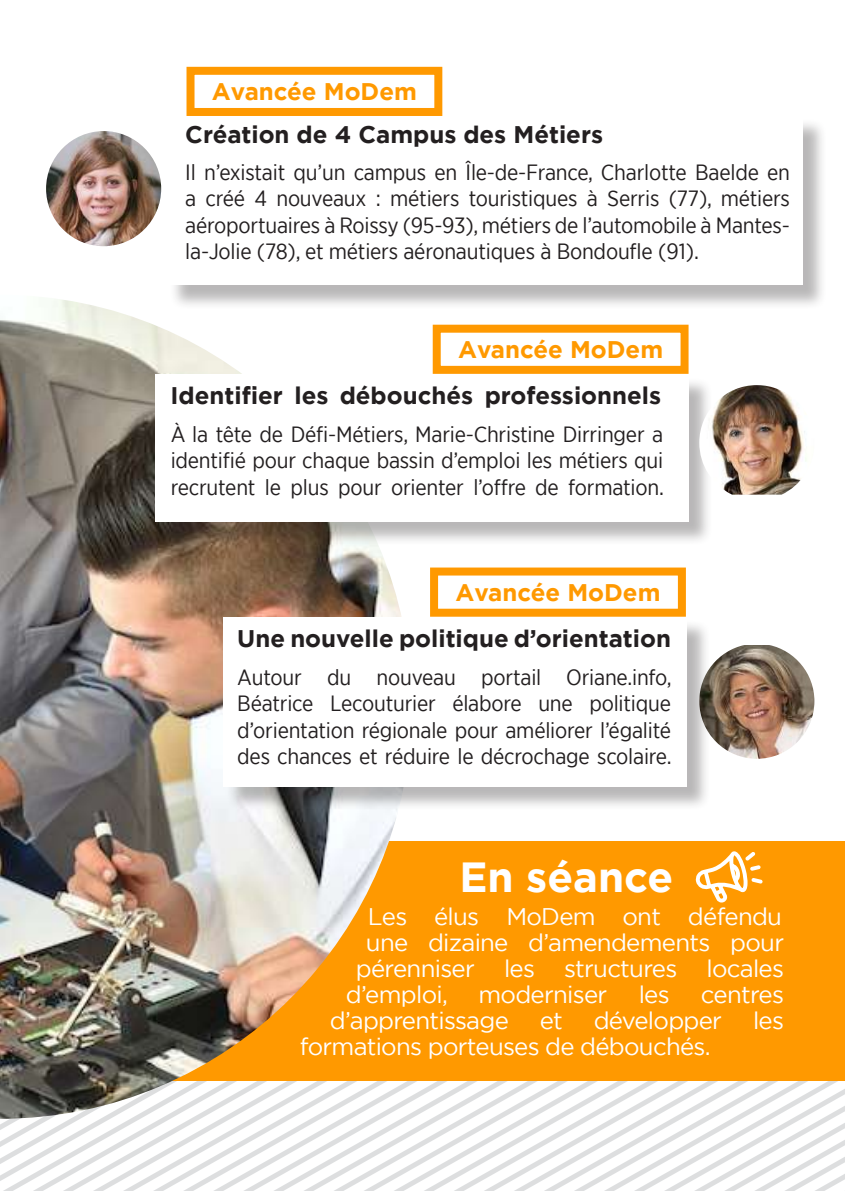
<style>
.page{position:relative;width:845px;height:1191px;background:#fff}
.page>*{position:absolute;margin:0;border:0;box-sizing:border-box;transform-origin:0 0}
.t1{font:700 42px "Gotham";color:#fff}
.t2{font:24px "Gotham";letter-spacing:-.03em;color:#fff}
.t3{font:700 24px "Gotham";color:#231f20}
.t4{font:700 24px "Gotham";color:#f90}
.t5{font:22px/26.4px "Gotham Narrow";letter-spacing:-.01em;color:#231f20;text-align:justify}
</style>
<div class="page">
<svg style="left:411px;top:1080px;width:434px;height:10px"></svg>
<svg style="left:411px;top:1090px;width:434px;height:17px"></svg>
<svg style="left:0;top:1107px;width:845px;height:17px"></svg>
<svg style="left:0;top:1124px;width:845px;height:17px"></svg>
<svg style="left:0;top:1141px;width:845px;height:17px"></svg>
<svg style="left:0;top:1158px;width:845px;height:33px"></svg>
<div style="left:116px;top:841px;width:729px;height:239px;background:#f90"></div>
<div style="left:169px;top:118px;width:658px;height:192px;background:#231f20;opacity:.32"></div>
<div style="left:166px;top:115px;width:636px;height:170px;background:#fff"></div>
<div style="left:186px;top:67px;width:256px;height:49px;border:8px solid #f90"></div>
<img style="left:46px;top:131px;width:115px;height:115px;border-radius:58px">
<img style="left:0;top:295px;width:411px;height:823px">
<div style="left:158px;top:377px;width:555px;height:169px;background:#231f20;opacity:.32"></div>
<div style="left:155px;top:374px;width:533px;height:147px;background:#fff"></div>
<div style="left:433px;top:325px;width:255px;height:49px;border:8px solid #f90"></div>
<img style="left:699px;top:385px;width:108px;height:109px">
<div style="left:226px;top:620px;width:485px;height:191px;background:#231f20;opacity:.32"></div>
<div style="left:223px;top:616px;width:463px;height:170px;background:#fff"></div>
<div style="left:430px;top:567px;width:256px;height:49px;border:8px solid #f90"></div>
<img style="left:699px;top:645px;width:115px;height:113px">
<svg style="left:695px;top:851px;width:68px;height:52px"></svg>
<p class="t4" style="left:212px;top:76px;width:206px">Avancée MoDem</p>
<p class="t3" style="left:185px;top:119px;width:419px">Création de 4 Campus des Métiers</p>
<p class="t5" style="left:185px;top:158px;width:606px">Il n’existait qu’un campus en Île-de-France, Charlotte Baelde en a créé 4 nouveaux : métiers touristiques à Serris (77), métiers aéroportuaires à Roissy (95-93), métiers de l’automobile à Mantes&shy;la-Jolie (78), et métiers aéronautiques à Bondoufle (91).</p>
<p class="t4" style="left:458px;top:333px;width:206px">Avancée MoDem</p>
<p class="t3" style="left:171px;top:380px;width:492px">Identifier les débouchés professionnels</p>
<p class="t5" style="left:171px;top:420px;width:495px">À la tête de Défi-Métiers, Marie-Christine Dirringer a identifié pour chaque bassin d’emploi les métiers qui recrutent le plus pour orienter l’offre de formation.</p>
<p class="t4" style="left:455px;top:576px;width:206px">Avancée MoDem</p>
<p class="t3" style="left:237px;top:623px;width:435px">Une nouvelle politique d’orientation</p>
<p class="t5" style="left:237px;top:663px;width:436px">Autour du nouveau portail Oriane.info, Béatrice Lecouturier élabore une politique d’orientation régionale pour améliorer l’égalité des chances et réduire le décrochage scolaire.</p>
<h1 class="t1" style="left:459px;top:849px;width:215px">En séance</h1>
<p class="t2" style="left:368px;top:901px;width:415px">Les élus MoDem ont défendu</p>
<p class="t2" style="left:366px;top:927px;width:420px">une dizaine d’amendements pour</p>
<p class="t2" style="left:356px;top:953px;width:430px">pérenniser les structures locales</p>
<p class="t2" style="left:346px;top:979px;width:104px">d’emploi,</p>
<p class="t2" style="left:478px;top:979px;width:130px">moderniser</p>
<p class="t2" style="left:639px;top:979px;width:33px">les</p>
<p class="t2" style="left:701px;top:979px;width:85px">centres</p>
<p class="t2" style="left:330px;top:1005px;width:180px">d’apprentissage</p>
<p class="t2" style="left:540px;top:1005px;width:25px">et</p>
<p class="t2" style="left:594px;top:1005px;width:130px">développer</p>
<p class="t2" style="left:753px;top:1005px;width:33px">les</p>
<p class="t2" style="left:300px;top:1031px;width:412px">formations porteuses de débouchés.</p>
</div>
